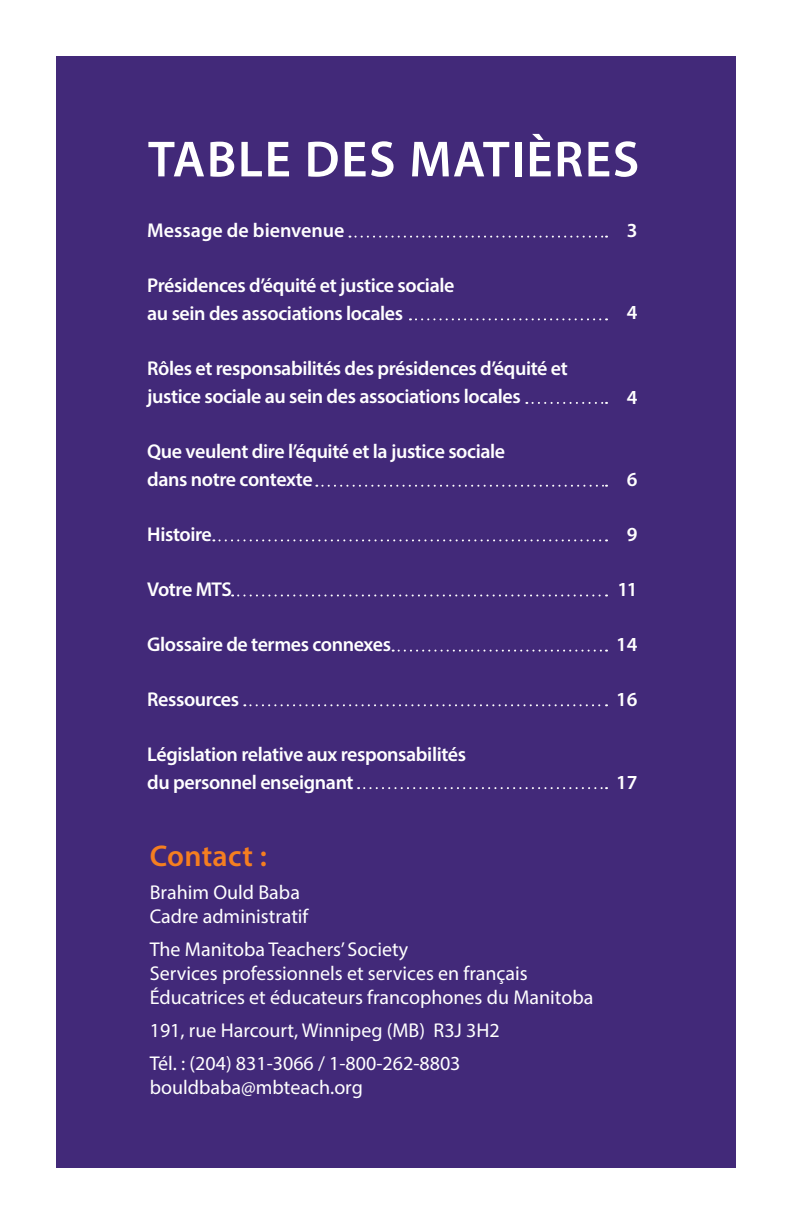
<style>
.page{position:relative;width:792px;height:1224px;background:#fff}
.page>*{position:absolute;margin:0;border:0;box-sizing:border-box;transform-origin:0 0}
.t1{font:600 51.2px "Myriad Pro";letter-spacing:.03em;color:#fff}
.t2{font:600 30px "Myriad Pro";letter-spacing:.01em;color:#f57e20}
.t3{font:600 20px/28px "Myriad Pro";letter-spacing:-.02em;color:#fff}
.t4{font:20px/24px "Myriad Pro";color:#fff}
.t5{font:600 20px "Myriad Pro";color:#fff}
</style>
<div class="page">
<div style="left:56px;top:56px;width:680px;height:1112px;background:#422979"></div>
<svg style="left:349px;top:236px;width:258px;height:2px"></svg>
<svg style="left:410px;top:318px;width:197px;height:2px"></svg>
<svg style="left:526px;top:402px;width:81px;height:2px"></svg>
<svg style="left:316px;top:485px;width:291px;height:2px"></svg>
<svg style="left:213px;top:539px;width:394px;height:2px"></svg>
<svg style="left:232px;top:594px;width:375px;height:2px"></svg>
<svg style="left:393px;top:650px;width:214px;height:2px"></svg>
<svg style="left:244px;top:704px;width:363px;height:2px"></svg>
<svg style="left:358px;top:787px;width:249px;height:2px"></svg>
<h1 class="t1" style="left:148px;top:127px;width:493px">TABLE DES MATIÈRES</h1>
<p class="t5" style="left:147px;top:218px;width:199px">Message de bienvenue</p>
<p class="t3" style="left:147px;top:271px;width:309px">Présidences d’équité et justice sociale au sein des associations locales</p>
<p class="t3" style="left:147px;top:354px;width:422px">Rôles et responsabilités des présidences d’équité et justice sociale au sein des associations locales</p>
<p class="t3" style="left:147px;top:437px;width:360px">Que veulent dire l’équité et la justice sociale dans notre contexte</p>
<p class="t3" style="left:147px;top:520px;width:66px">Histoire</p>
<p class="t3" style="left:147px;top:575px;width:86px">Votre MTS</p>
<p class="t3" style="left:147px;top:630px;width:245px">Glossaire de termes connexes</p>
<p class="t3" style="left:147px;top:685px;width:93px">Ressources</p>
<p class="t3" style="left:147px;top:740px;width:321px">Législation relative aux responsabilités du personnel enseignant</p>
<h2 class="t2" style="left:150px;top:836px;width:119px">Contact :</h2>
<p class="t4" style="left:150px;top:879px;width:160px">Brahim Ould Baba<br>Cadre administratif</p>
<p class="t4" style="left:150px;top:936px;width:445px">The Manitoba Teachers’ Society<br>Services professionnels et services en français<br>Éducatrices et éducateurs francophones du Manitoba</p>
<p class="t4" style="left:150px;top:1013px;width:352px;line-height:33px">191, rue Harcourt, Winnipeg (MB) R3J 3H2<br>Tél. : (204) 831-3066 / 1-800-262-8803</p>
<p class="t4" style="left:150px;top:1074px;width:215px">bouldbaba@mbteach.org</p>
<p class="t3" style="left:627px;top:216px;width:12px">3</p>
<p class="t3" style="left:627px;top:298px;width:12px">4</p>
<p class="t3" style="left:627px;top:382px;width:12px">4</p>
<p class="t3" style="left:627px;top:465px;width:12px">6</p>
<p class="t3" style="left:627px;top:520px;width:12px">9</p>
<p class="t3" style="left:617px;top:575px;width:22px">11</p>
<p class="t3" style="left:616px;top:630px;width:23px">14</p>
<p class="t3" style="left:616px;top:685px;width:23px">16</p>
<p class="t3" style="left:616px;top:768px;width:23px">17</p>
</div>
